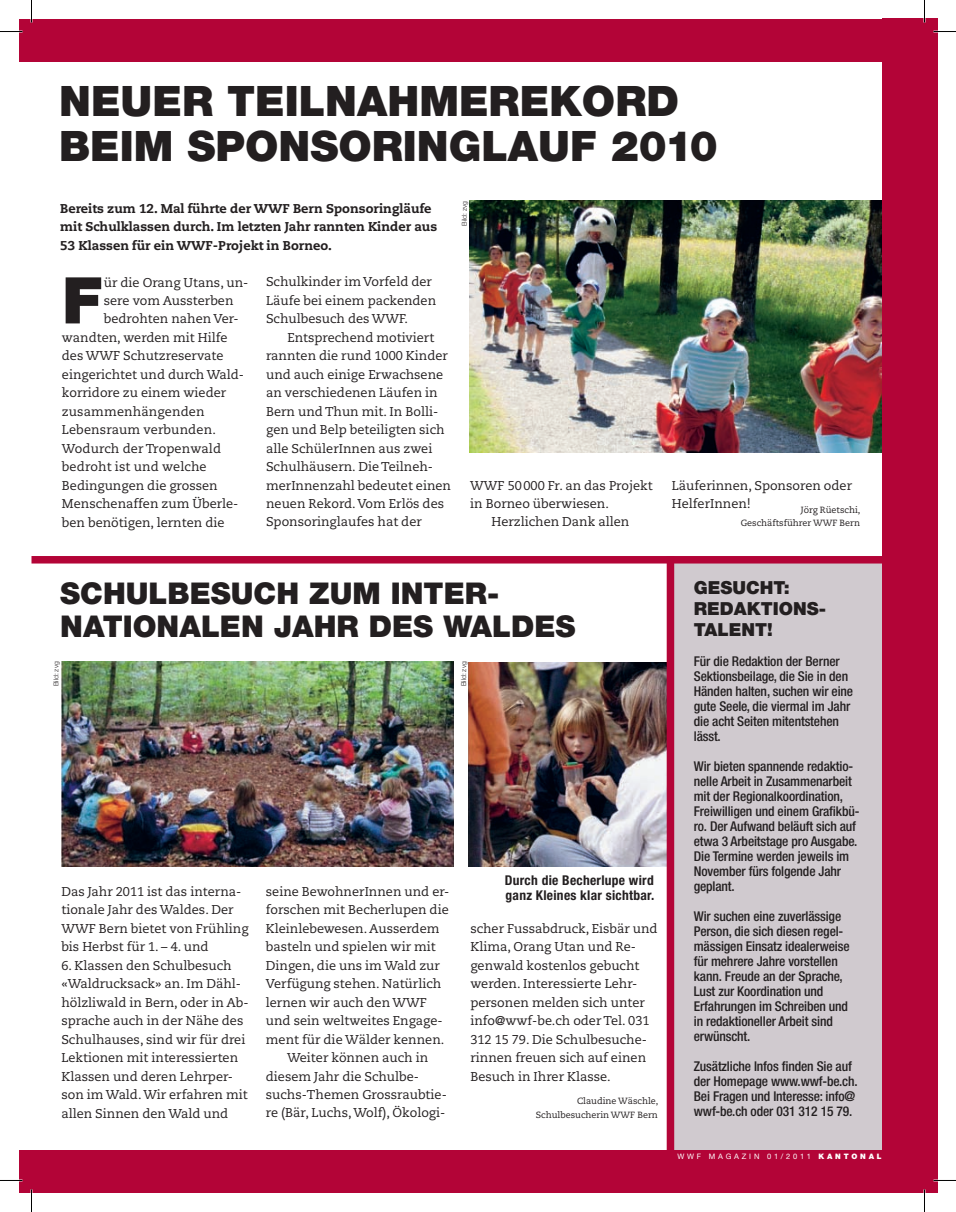
<style>
.page{position:relative;width:956px;height:1212px;background:#fff}
.page>*{position:absolute;margin:0;border:0;box-sizing:border-box;transform-origin:0 0}
.t1{font:900 64.5px "Helvetica Neue";color:#231f20}
.t2{font:900 42px/45px "Helvetica Neue";color:#231f20}
.t3{font:900 30px/33px "Helvetica Neue";color:#231f20}
.t4{font:900 18px/21px "Helvetica Neue";color:#231f20}
.t5{font:500 condensed 13.5px/15px "Helvetica Neue";letter-spacing:-.01em;color:#231f20}
.t6{font:700 condensed 13.5px/15px "Helvetica Neue";letter-spacing:.02em;color:#231f20}
.t7{font:12.75px/18.5px "Caecilia";color:#231f20}
.t8{font:800 12.75px/18.5px "Caecilia";color:#231f20}
.t9{font:9px/14px "Caecilia";color:#231f20;text-align:right}
.t10{font:7.5px "Helvetica Neue";letter-spacing:.37em;color:#fff}
.t11{font:300 6.75px "Helvetica Neue";color:#231f20}
.s1{font-weight:900}
</style>
<div class="page">
<img style="left:469px;top:661px;width:198px;height:205px">
<img style="left:61px;top:661px;width:392px;height:205px">
<div style="left:673px;top:559px;width:209px;height:600px;background:#d0cacf"></div>
<div style="left:32px;top:556px;width:863px;height:7px;background:#b30437"></div>
<div style="left:667px;top:556px;width:7px;height:603px;background:#b30437"></div>
<img style="left:470px;top:201px;width:412px;height:251px">
<div style="left:19px;top:1150px;width:13px;height:42px;background:#b30437"></div>
<div style="left:19px;top:19px;width:13px;height:42px;background:#b30437"></div>
<div style="left:32px;top:19px;width:905px;height:42px;background:#b30437"></div>
<div style="left:32px;top:1150px;width:905px;height:42px;background:#b30437"></div>
<div style="left:882px;top:19px;width:55px;height:1173px;background:#b30437"></div>
<hr style="left:923px;top:0;width:2px;height:22px;background:#fff">
<hr style="left:923px;top:1189px;width:2px;height:22px;background:#fff">
<svg style="left:0;top:31px;width:22px;height:1px"></svg>
<svg style="left:933px;top:31px;width:23px;height:1px"></svg>
<svg style="left:31px;top:0;width:1px;height:22px"></svg>
<svg style="left:31px;top:1189px;width:1px;height:22px"></svg>
<svg style="left:924px;top:0;width:1px;height:22px"></svg>
<svg style="left:924px;top:1189px;width:1px;height:22px"></svg>
<h2 class="t2" style="left:59px;top:78px;width:660px">NEUER TEILNAHMEREKORD<br>BEIM SPONSORINGLAUF 2010</h2>
<p class="t8" style="left:60px;top:199px;width:379px">Bereits zum 12. Mal führte der WWF Bern Sponsoringläufe mit Schulklassen durch. Im letzten Jahr rannten Kinder aus<br>53 Klassen für ein WWF-Projekt in Borneo.</p>
<h1 class="t1" style="left:62px;top:262px;width:42px">F</h1>
<p class="t7" style="left:104px;top:273px;width:146px">ür die Orang Utans, un-</p>
<p class="t7" style="left:104px;top:291px;width:131px">sere vom Aussterben</p>
<p class="t7" style="left:104px;top:310px;width:136px">bedrohten nahen Ver-</p>
<p class="t7" style="left:62px;top:328px;width:167px">wandten, werden mit Hilfe</p>
<p class="t7" style="left:62px;top:347px;width:163px">des WWF Schutzreservate</p>
<p class="t7" style="left:62px;top:365px;width:184px">eingerichtet und durch Wald-</p>
<p class="t7" style="left:62px;top:384px;width:166px">korridore zu einem wieder</p>
<p class="t7" style="left:62px;top:402px;width:144px">zusammenhängenden</p>
<p class="t7" style="left:62px;top:420px;width:155px">Lebensraum verbunden.</p>
<p class="t7" style="left:62px;top:439px;width:161px">Wodurch der Tropenwald</p>
<p class="t7" style="left:62px;top:457px;width:146px">bedroht ist und welche</p>
<p class="t7" style="left:62px;top:476px;width:157px">Bedingungen die grossen</p>
<p class="t7" style="left:62px;top:494px;width:178px">Menschenaffen zum Überle-</p>
<p class="t7" style="left:62px;top:513px;width:164px">ben benötigen, lernten die</p>
<p class="t7" style="left:266px;top:273px;width:172px">Schulkinder im Vorfeld der<br>Läufe bei einem packenden<br>Schulbesuch des WWF.</p>
<p class="t7" style="left:266px;top:328px;width:187px;text-indent:21px">Entsprechend motiviert rannten die rund 1000 Kinder und auch einige Erwachsene an verschiedenen Läufen in<br>Bern und Thun mit. In Bolli&shy;gen und Belp beteiligten sich alle SchülerInnen aus zwei<br>Schulhäusern. Die Teilneh&shy;merInnenzahl bedeutet einen neuen Rekord. Vom Erlös des<br>Sponsoringlaufes hat der</p>
<p class="t11" style="left:460px;top:225px;width:26px;rotate:-90deg">Bild: zvg</p>
<p class="t7" style="left:470px;top:476px;width:184px">WWF 50000 Fr. an das Projekt</p>
<p class="t7" style="left:470px;top:494px;width:140px">in Borneo überwiesen.</p>
<p class="t7" style="left:491px;top:513px;width:139px">Herzlichen Dank allen</p>
<p class="t7" style="left:672px;top:476px;width:182px">Läuferinnen, Sponsoren oder<br>HelferInnen!</p>
<p class="t9" style="left:741px;top:503px;width:121px;line-height:13.5px">Jörg Rüetschi,<br>Geschäftsführer WWF Bern</p>
<h3 class="t3" style="left:60px;top:577px;width:517px">SCHULBESUCH ZUM INTER-<br>NATIONALEN JAHR DES WALDES</h3>
<p class="t11" style="left:52px;top:686px;width:26px;rotate:-90deg">Bild: zvg</p>
<p class="t11" style="left:460px;top:686px;width:26px;rotate:-90deg">Bild: zvg</p>
<p class="t7" style="left:61px;top:882px;width:189px">Das Jahr 2011 ist das interna&shy;tionale Jahr des Waldes. Der<br>WWF Bern bietet von Frühling bis Herbst für 1. – 4. und</p>
<p class="t7" style="left:61px;top:956px;width:189px">6. Klassen den Schulbesuch «Waldrucksack» an. Im Dähl&shy;hölzliwald in Bern, oder in Ab&shy;sprache auch in der Nähe des<br>Schulhauses, sind wir für drei<br>Lektionen mit interessierten<br>Klassen und deren Lehrper&shy;son im Wald. Wir erfahren mit allen Sinnen den Wald und</p>
<p class="t7" style="left:266px;top:882px;width:185px">seine BewohnerInnen und er-</p>
<p class="t7" style="left:266px;top:900px;width:184px">forschen mit Becherlupen die</p>
<p class="t7" style="left:266px;top:919px;width:175px">Kleinlebewesen. Ausserdem</p>
<p class="t7" style="left:266px;top:937px;width:171px">basteln und spielen wir mit</p>
<p class="t7" style="left:266px;top:956px;width:176px">Dingen, die uns im Wald zur</p>
<p class="t7" style="left:266px;top:974px;width:177px">Verfügung stehen. Natürlich</p>
<p class="t7" style="left:266px;top:992px;width:163px">lernen wir auch den WWF</p>
<p class="t7" style="left:266px;top:1011px;width:178px">und sein weltweites Engage-</p>
<p class="t7" style="left:266px;top:1029px;width:180px">ment für die Wälder kennen.</p>
<p class="t7" style="left:287px;top:1048px;width:143px">Weiter können auch in</p>
<p class="t7" style="left:266px;top:1066px;width:155px">diesem Jahr die Schulbe-</p>
<p class="t7" style="left:266px;top:1085px;width:182px">suchs-Themen Grossraubtie-</p>
<p class="t7" style="left:266px;top:1103px;width:181px">re (Bär, Luchs, Wolf), Ökologi-</p>
<p class="t6" style="left:505px;top:872px;width:151px">Durch die Becherlupe wird ganz Kleines klar sichtbar.</p>
<p class="t7" style="left:470px;top:919px;width:189px">scher Fussabdruck, Eisbär und<br>Klima, Orang Utan und Re&shy;genwald kostenlos gebucht werden. Interessierte Lehr&shy;personen melden sich unter info@wwf-be.ch oder Tel. 031<br>312 15 79. Die Schulbesuche&shy;rinnen freuen sich auf einen<br>Besuch in Ihrer Klasse.</p>
<p class="t9" style="left:536px;top:1093px;width:124px">Claudine Wäschle,<br>Schulbesucherin WWF Bern</p>
<h3 class="t4" style="left:694px;top:577px;width:134px">GESUCHT:<br>REDAKTIONS-<br>TALENT!</h3>
<p class="t5" style="left:694px;top:653px;width:161px">Für die Redaktion der Berner<br>Sektionsbeilage, die Sie in den<br>Händen halten, suchen wir eine gute Seele, die viermal im Jahr die acht Seiten mitentstehen lässt.</p>
<p class="t5" style="left:694px;top:758px;width:167px">Wir bieten spannende redaktio&shy;nelle Arbeit in Zusammenarbeit mit der Regionalkoordination,<br>Freiwilligen und einem Grafikbü&shy;ro. Der Aufwand beläuft sich auf etwa 3 Arbeitstage pro Ausgabe.<br>Die Termine werden jeweils im<br>November fürs folgende Jahr geplant.</p>
<p class="t5" style="left:694px;top:908px;width:157px">Wir suchen eine zuverlässige<br>Person, die sich diesen regel&shy;mässigen Einsatz idealerweise für mehrere Jahre vorstellen kann. Freude an der Sprache,<br>Lust zur Koordination und<br>Erfahrungen im Schreiben und in redaktioneller Arbeit sind erwünscht.</p>
<p class="t5" style="left:694px;top:1058px;width:165px">Zusätzliche Infos finden Sie auf der Homepage www.wwf-be.ch.<br>Bei Fragen und Interesse: info@ wwf-be.ch oder 031 312 15 79.</p>
<p class="t10" style="left:677px;top:1151px;width:206px">WWF MAGAZIN 01/2011 <span class="s1">KANTONAL</span></p>
</div>
